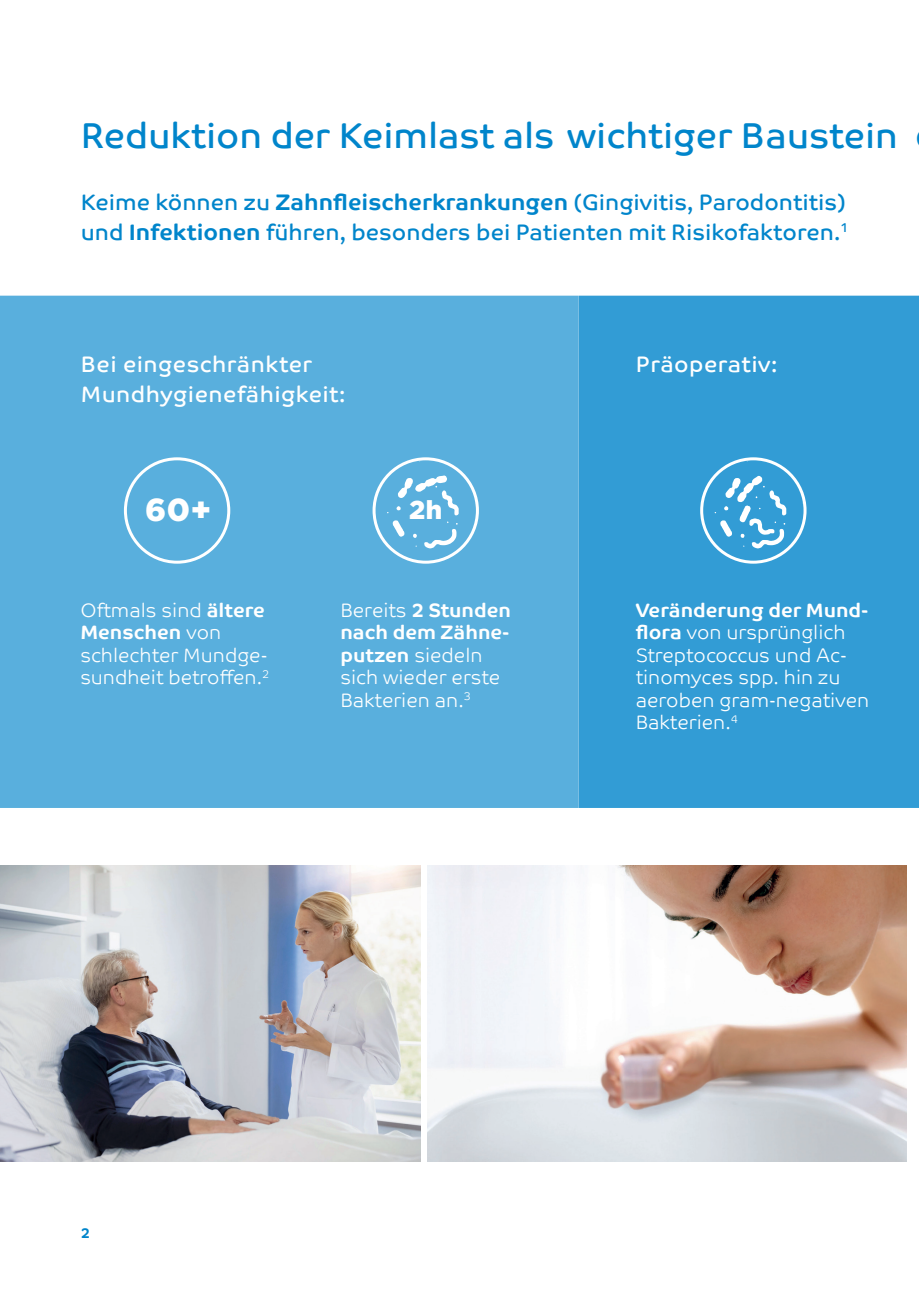
<style>
.page{position:relative;width:919px;height:1289px;background:#fff}
.page>*{position:absolute;margin:0;border:0;box-sizing:border-box;transform-origin:0 0}
.t1{font:36px "Co Text";color:#0085cb}
.t2{font:900 31.95px "Gotham";color:#fff}
.t3{font:900 25.95px "Gotham";color:#fff}
.t4{font:22.5px/30px "Co Text";color:#0085cb}
.t5{font:22.5px "Co Text";letter-spacing:.02em;color:#fff}
.t6{font:300 19.5px/22.5px "Co Text";color:#fff}
.t7{font:700 14.25px "Co Text";color:#0085cb}
.s1{font-weight:700}
</style>
<div class="page">
<img style="left:0;top:865px;width:420px;height:296px">
<img style="left:427px;top:865px;width:479px;height:296px">
<div style="left:578px;top:296px;width:340px;height:512px;background:#329cd5"></div>
<div style="left:0;top:296px;width:578px;height:512px;background:#59afdd"></div>
<svg style="left:714px;top:475px;width:72px;height:73px"></svg>
<div style="left:700px;top:457px;width:106px;height:106px;border:3px solid #fff;border-radius:50%"></div>
<div style="left:124px;top:457px;width:106px;height:106px;border:3px solid #fff;border-radius:50%"></div>
<svg style="left:387px;top:475px;width:72px;height:73px"></svg>
<div style="left:372px;top:457px;width:107px;height:106px;border:3px solid #fff;border-radius:50%"></div>
<h1 class="t1" style="left:81px;top:114px;width:818px">Reduktion der Keimlast als wichtiger Baustein</h1>
<p class="t4" style="left:81px;top:187px;width:769px">Keime können zu <span class="s1">Zahnfleischerkrankungen</span> (Gingivitis, Parodontitis) und <span class="s1">Infektionen</span> führen, besonders bei Patienten mit Risikofaktoren.<sup>1</sup></p>
<p class="t5" style="left:81px;top:351px;width:233px">Bei eingeschränkter</p>
<p class="t5" style="left:635px;top:351px;width:143px">Präoperativ:</p>
<p class="t5" style="left:81px;top:381px;width:266px">Mundhygienefähigkeit:</p>
<h2 class="t2" style="left:145px;top:488px;width:68px">60+</h2>
<h3 class="t3" style="left:409px;top:491px;width:35px">2h</h3>
<p class="t6" style="left:80px;top:598px;width:190px">Oftmals sind <span class="s1">ältere<br>Menschen</span> von schlechter Mundge&shy;sundheit betroffen.<sup>2</sup></p>
<p class="t6" style="left:635px;top:598px;width:235px"><span class="s1">Veränderung der Mund&shy;flora</span> von ursprünglich<br>Streptococcus und Ac&shy;tinomyces spp. hin zu aeroben gram-negativen<br>Bakterien.<sup>4</sup></p>
<p class="t6" style="left:340px;top:598px;width:172px">Bereits <span class="s1">2 Stunden nach dem Zähne&shy;putzen</span> siedeln sich wieder erste<br>Bakterien an.<sup>3</sup></p>
<p class="t7" style="left:81px;top:1224px;width:11px">2</p>
</div>
